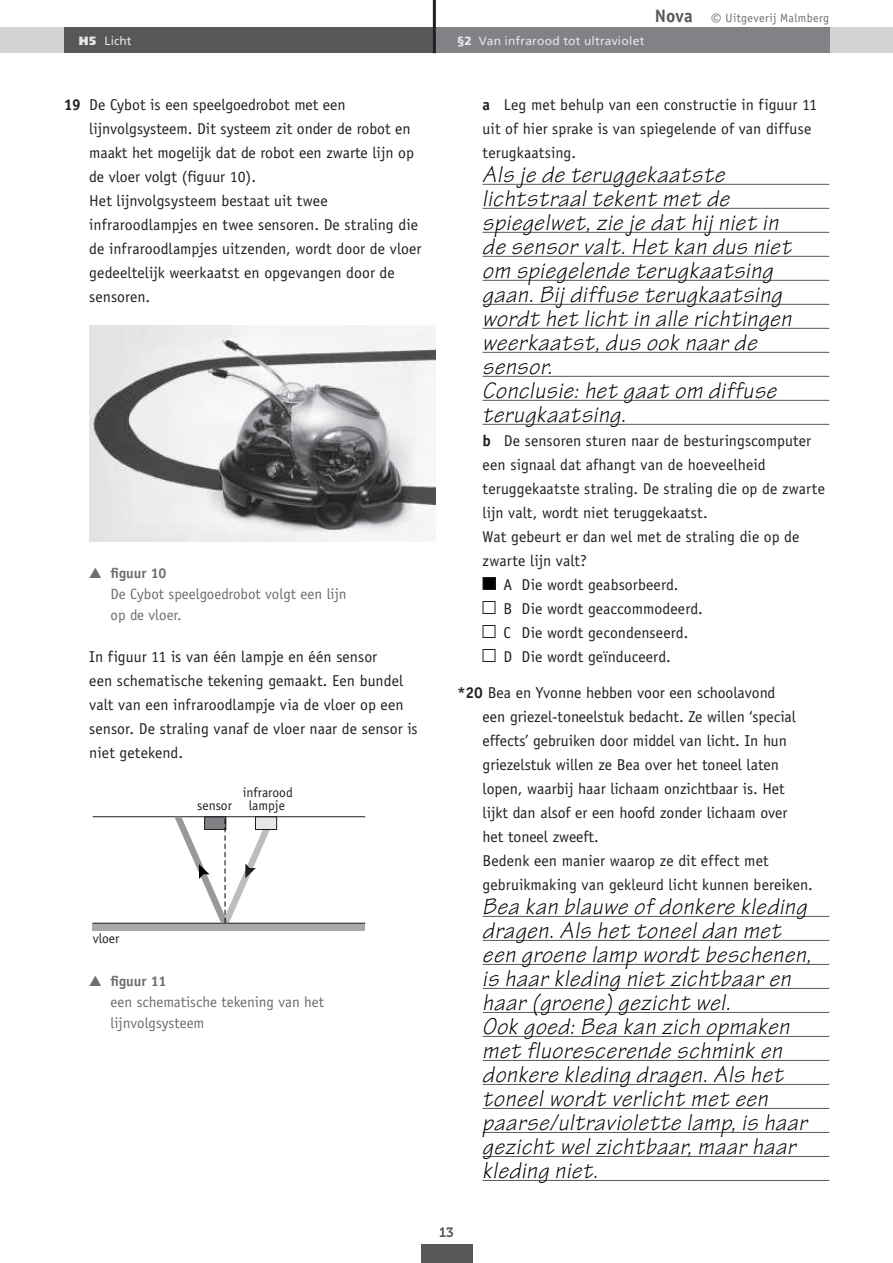
<style>
.page{position:relative;width:893px;height:1263px;background:#fff}
.page>*{position:absolute;margin:0;border:0;box-sizing:border-box;transform-origin:0 0}
.t1{font:italic 24px/24px "Tekton Pro";letter-spacing:.045em;color:#000}
.t2{font:15.75px/24px "Officina Sans Std";color:#231f20}
.t3{font:15px/21px "Officina Sans Std";color:#6c6d70}
.t4{font:700 14.25px "Officina Sans Std";color:#6c6d70}
.t5{font:13.65px/13.5px "Officina Sans Std";color:#231f20}
.t6{font:13.5px "Museo 700";color:#57585a}
.t7{font:12px "Frutiger LT Std";letter-spacing:.015em;color:#e6e7e9}
.t8{font:12px "Officina Sans Std";letter-spacing:.025em;color:#6c6d70}
.s1{font-weight:900}
.s2{font-weight:700;font-size:18px;color:#57585a}
.s3{font-size:19.5px}
.s4{font-weight:700}
</style>
<div class="page">
<div style="left:0;top:28px;width:893px;height:25px;background:#d1d2d4"></div>
<div style="left:296px;top:28px;width:533px;height:25px;background:#808285"></div>
<div style="left:64px;top:28px;width:370px;height:25px;background:#57585a"></div>
<hr style="left:433px;top:0;width:3px;height:53px;background:#231f20">
<hr style="left:483px;top:184px;width:346px;height:1px;background:#57585a">
<hr style="left:483px;top:208px;width:346px;height:1px;background:#57585a">
<hr style="left:483px;top:232px;width:346px;height:1px;background:#57585a">
<hr style="left:483px;top:256px;width:346px;height:1px;background:#57585a">
<hr style="left:483px;top:280px;width:346px;height:1px;background:#57585a">
<hr style="left:483px;top:304px;width:346px;height:1px;background:#57585a">
<hr style="left:483px;top:328px;width:346px;height:1px;background:#57585a">
<hr style="left:483px;top:352px;width:346px;height:1px;background:#57585a">
<hr style="left:483px;top:376px;width:346px;height:1px;background:#57585a">
<hr style="left:483px;top:400px;width:346px;height:1px;background:#57585a">
<hr style="left:483px;top:424px;width:346px;height:1px;background:#57585a">
<hr style="left:483px;top:916px;width:346px;height:1px;background:#57585a">
<hr style="left:483px;top:940px;width:346px;height:1px;background:#57585a">
<hr style="left:483px;top:964px;width:346px;height:1px;background:#57585a">
<hr style="left:483px;top:988px;width:346px;height:1px;background:#57585a">
<hr style="left:483px;top:1012px;width:346px;height:1px;background:#57585a">
<hr style="left:483px;top:1036px;width:346px;height:1px;background:#57585a">
<hr style="left:483px;top:1060px;width:346px;height:1px;background:#57585a">
<hr style="left:483px;top:1084px;width:346px;height:1px;background:#57585a">
<hr style="left:483px;top:1108px;width:346px;height:1px;background:#57585a">
<hr style="left:483px;top:1132px;width:346px;height:1px;background:#57585a">
<hr style="left:483px;top:1156px;width:346px;height:1px;background:#57585a">
<hr style="left:483px;top:1180px;width:346px;height:1px;background:#57585a">
<div style="left:483px;top:577px;width:12px;height:12px;background:#000"></div>
<div style="left:483px;top:577px;width:12px;height:13px;border:1px solid #231f20"></div>
<div style="left:483px;top:601px;width:12px;height:13px;border:1px solid #231f20"></div>
<div style="left:483px;top:625px;width:12px;height:13px;border:1px solid #231f20"></div>
<div style="left:483px;top:649px;width:12px;height:13px;border:1px solid #231f20"></div>
<img style="left:89px;top:326px;width:347px;height:216px">
<div style="left:93px;top:923px;width:272px;height:8px;background:#a8a9ad"></div>
<hr style="left:93px;top:923px;width:272px;height:1px;background:#231f20">
<div style="left:255px;top:817px;width:22px;height:12px;background:#e6e7e9"></div>
<div style="left:255px;top:816px;width:22px;height:14px;border:1px solid #231f20"></div>
<hr style="left:93px;top:816px;width:272px;height:1px;background:#231f20">
<svg style="left:174px;top:817px;width:96px;height:106px"></svg>
<div style="left:421px;top:1244px;width:51px;height:19px;background:#57585a"></div>
<p class="t7" style="left:79px;top:34px;width:54px"><span class="s1">H5</span> Licht</p>
<p class="t7" style="left:457px;top:34px;width:189px"><span class="s1">§2</span> Van infrarood tot ultraviolet</p>
<p class="t8" style="left:655px;top:11px;width:176px"><span class="s2">Nova</span> <span class="s3">©</span> Uitgeverij Malmberg</p>
<p class="t2" style="left:89px;top:92px;width:334px;text-indent:-26px"><span class="s4">19</span> De Cybot is een speelgoedrobot met een lijnvolgsysteem. Dit systeem zit onder de robot en maakt het mogelijk dat de robot een zwarte lijn op de vloer volgt (figuur 10).<br>Het lijnvolgsysteem bestaat uit twee infraroodlampjes en twee sensoren. De straling die de infraroodlampjes uitzenden, wordt door de vloer gedeeltelijk weerkaatst en opgevangen door de sensoren.</p>
<p class="t4" style="left:89px;top:564px;width:79px">▲ figuur 10</p>
<p class="t3" style="left:111px;top:583px;width:238px">De Cybot speelgoedrobot volgt een lijn op de vloer.</p>
<p class="t2" style="left:89px;top:645px;width:330px">In figuur 11 is van één lampje en één sensor<br>een schematische tekening gemaakt. Een bundel valt van een infraroodlampje via de vloer op een sensor. De straling vanaf de vloer naar de sensor is niet getekend.</p>
<p class="t5" style="left:197px;top:785px;width:97px;text-indent:46px">infrarood sensor lampje</p>
<p class="t5" style="left:93px;top:932px;width:28px">vloer</p>
<p class="t4" style="left:89px;top:972px;width:79px">▲ figuur 11</p>
<p class="t3" style="left:111px;top:991px;width:215px">een schematische tekening van het lijnvolgsysteem</p>
<p class="t2" style="left:483px;top:92px;width:336px"><span class="s4">a</span> Leg met behulp van een constructie in figuur 11 uit of hier sprake is van spiegelende of van diffuse terugkaatsing.</p>
<p class="t1" style="left:483px;top:163px;width:310px">Als je de teruggekaatste lichtstraal tekent met de spiegelwet, zie je dat hij niet in de sensor valt. Het kan dus niet om spiegelende terugkaatsing gaan. Bij diffuse terugkaatsing wordt het licht in alle richtingen weerkaatst, dus ook naar de sensor.<br>Conclusie: het gaat om diffuse terugkaatsing.</p>
<p class="t2" style="left:483px;top:428px;width:330px"><span class="s4">b</span> De sensoren sturen naar de besturingscomputer</p>
<p class="t2" style="left:483px;top:452px;width:285px">een signaal dat afhangt van de hoeveelheid</p>
<p class="t2" style="left:483px;top:477px;width:344px">teruggekaatste straling. De straling die op de zwarte</p>
<p class="t2" style="left:483px;top:501px;width:227px">lijn valt, wordt niet teruggekaatst.</p>
<p class="t2" style="left:483px;top:525px;width:318px">Wat gebeurt er dan wel met de straling die op de</p>
<p class="t2" style="left:483px;top:549px;width:106px">zwarte lijn valt?</p>
<p class="t2" style="left:504px;top:572px;width:176px">A Die wordt geabsorbeerd.</p>
<p class="t2" style="left:504px;top:596px;width:201px">B Die wordt geaccommodeerd.</p>
<p class="t2" style="left:504px;top:620px;width:186px">C Die wordt gecondenseerd.</p>
<p class="t2" style="left:504px;top:644px;width:169px">D Die wordt geïnduceerd.</p>
<p class="t2" style="left:483px;top:681px;width:332px;text-indent:-26px"><span class="s4">*20</span> Bea en Yvonne hebben voor een schoolavond<br>een griezel-toneelstuk bedacht. Ze willen ‘special effects’ gebruiken door middel van licht. In hun griezelstuk willen ze Bea over het toneel laten lopen, waarbij haar lichaam onzichtbaar is. Het lijkt dan alsof er een hoofd zonder lichaam over<br>het toneel zweeft.<br>Bedenk een manier waarop ze dit effect met gebruikmaking van gekleurd licht kunnen bereiken.</p>
<p class="t1" style="left:483px;top:895px;width:330px">Bea kan blauwe of donkere kleding dragen. Als het toneel dan met een groene lamp wordt beschenen, is haar kleding niet zichtbaar en haar (groene) gezicht wel.<br>Ook goed: Bea kan zich opmaken met fluorescerende schmink en donkere kleding dragen. Als het toneel wordt verlicht met een paarse/ultraviolette lamp, is haar gezicht wel zichtbaar, maar haar kleding niet.</p>
<p class="t6" style="left:439px;top:1225px;width:16px">13</p>
</div>
